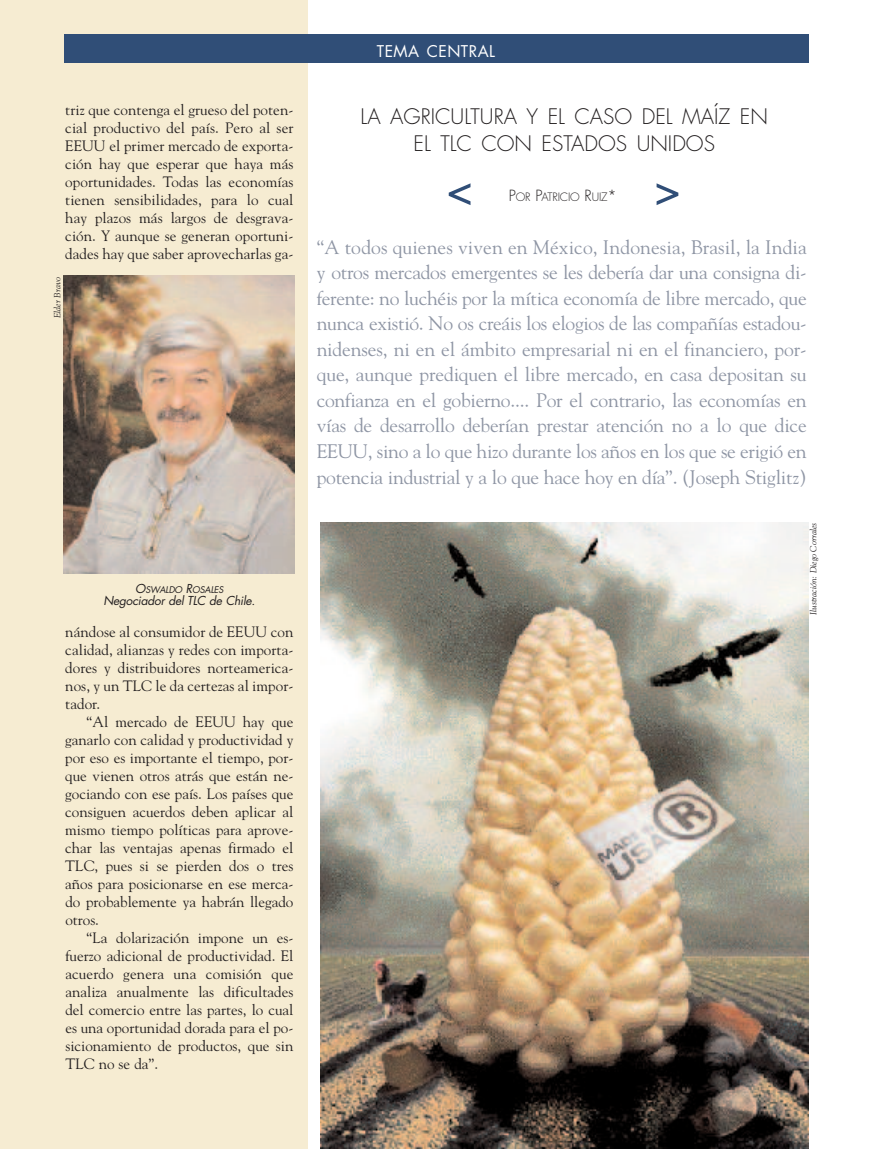
<style>
.page{position:relative;width:872px;height:1149px;background:#fff}
.page>*{position:absolute;margin:0;border:0;box-sizing:border-box;transform-origin:0 0}
.t1{font:300 20.85px/27px "Futura";color:#231f20;text-align:center}
.t2{font:19.5px/25.5px "Goudy";letter-spacing:-.015em;color:#8e95a4;text-align:justify}
.t3{font:15.75px "Futura";letter-spacing:.025em;color:#fff}
.t4{font:15px/18px "Goudy";letter-spacing:.005em;color:#231f20;text-align:justify}
.t5{font:italic 12px "Futura";letter-spacing:-.02em;color:#231f20}
.t6{font:300 11.25px "Futura";letter-spacing:-.015em;color:#231f20}
.t7{font:italic 9px "Goudy";color:#231f20}
.t8{font:italic 9px "Futura";letter-spacing:-.025em;color:#231f20}
.s1{font-size:12px}
.s2{font-size:15px}
</style>
<div class="page">
<div style="left:0;top:0;width:307px;height:1148px;background:#f6ecd2"></div>
<div style="left:64px;top:34px;width:744px;height:29px;background:#304e77"></div>
<img style="left:64px;top:276px;width:231px;height:297px">
<svg style="left:449px;top:183px;width:21px;height:22px"></svg>
<svg style="left:656px;top:183px;width:22px;height:22px"></svg>
<img style="left:320px;top:522px;width:488px;height:626px">
<p class="t4" style="left:65px;top:100px;width:230px">triz que contenga el grueso del poten&shy;cial productivo del país. Pero al ser EEUU el primer mercado de exporta&shy;ción hay que esperar que haya más oportunidades. Todas las economías tienen sensibilidades, para lo cual hay plazos más largos de desgrava&shy;ción. Y aunque se generan oportuni&shy;dades hay que saber aprovecharlas ga-</p>
<p class="t7" style="left:52px;top:318px;width:42px;rotate:-90deg">Elder Bravo</p>
<p class="t8" style="left:135px;top:585px;width:90px"><span class="s1">O</span>SWALDO <span class="s1">R</span>OSALES</p>
<p class="t5" style="left:103px;top:594px;width:153px">Negociador del TLC de Chile.</p>
<p class="t4" style="left:65px;top:622px;width:230px">nándose al consumidor de EEUU con calidad, alianzas y redes con importa&shy;dores y distribuidores norteamerica&shy;nos, y un TLC le da certezas al impor&shy;tador.</p>
<p class="t4" style="left:65px;top:712px;width:230px;text-indent:21px">“Al mercado de EEUU hay que ganarlo con calidad y productividad y por eso es importante el tiempo, por&shy;que vienen otros atrás que están ne&shy;gociando con ese país. Los países que consiguen acuerdos deben aplicar al mismo tiempo políticas para aprove&shy;char las ventajas apenas firmado el TLC, pues si se pierden dos o tres años para posicionarse en ese merca&shy;do probablemente ya habrán llegado otros.</p>
<p class="t4" style="left:65px;top:928px;width:230px;text-indent:21px">“La dolarización impone un es&shy;fuerzo adicional de productividad. El acuerdo genera una comisión que analiza anualmente las dificultades del comercio entre las partes, lo cual es una oportunidad dorada para el po&shy;sicionamiento de productos, que sin TLC no se da”.</p>
<p class="t3" style="left:377px;top:44px;width:120px">TEMA CENTRAL</p>
<h1 class="t1" style="left:360px;top:105px;width:409px">LA AGRICULTURA Y EL CASO DEL MAÍZ EN<br>EL TLC CON ESTADOS UNIDOS</h1>
<p class="t6" style="left:509px;top:192px;width:109px"><span class="s2">P</span>OR <span class="s2">P</span>ATRICIO <span class="s2">R</span>UIZ<span class="s2">*</span></p>
<p class="t2" style="left:317px;top:234px;width:491px">“A todos quienes viven en México, Indonesia, Brasil, la India y otros mercados emergentes se les debería dar una consigna di&shy;ferente: no luchéis por la mítica economía de libre mercado, que nunca existió. No os creáis los elogios de las compañías estadou&shy;nidenses, ni en el ámbito empresarial ni en el financiero, por&shy;que, aunque prediquen el libre mercado, en casa depositan su confianza en el gobierno.... Por el contrario, las economías en vías de desarrollo deberían prestar atención no a lo que dice EEUU, sino a lo que hizo durante los años en los que se erigió en potencia industrial y a lo que hace hoy en día”. (Joseph Stiglitz)</p>
<p class="t7" style="left:808px;top:614px;width:94px;rotate:-90deg">Ilustración: Diego Corrales</p>
</div>
